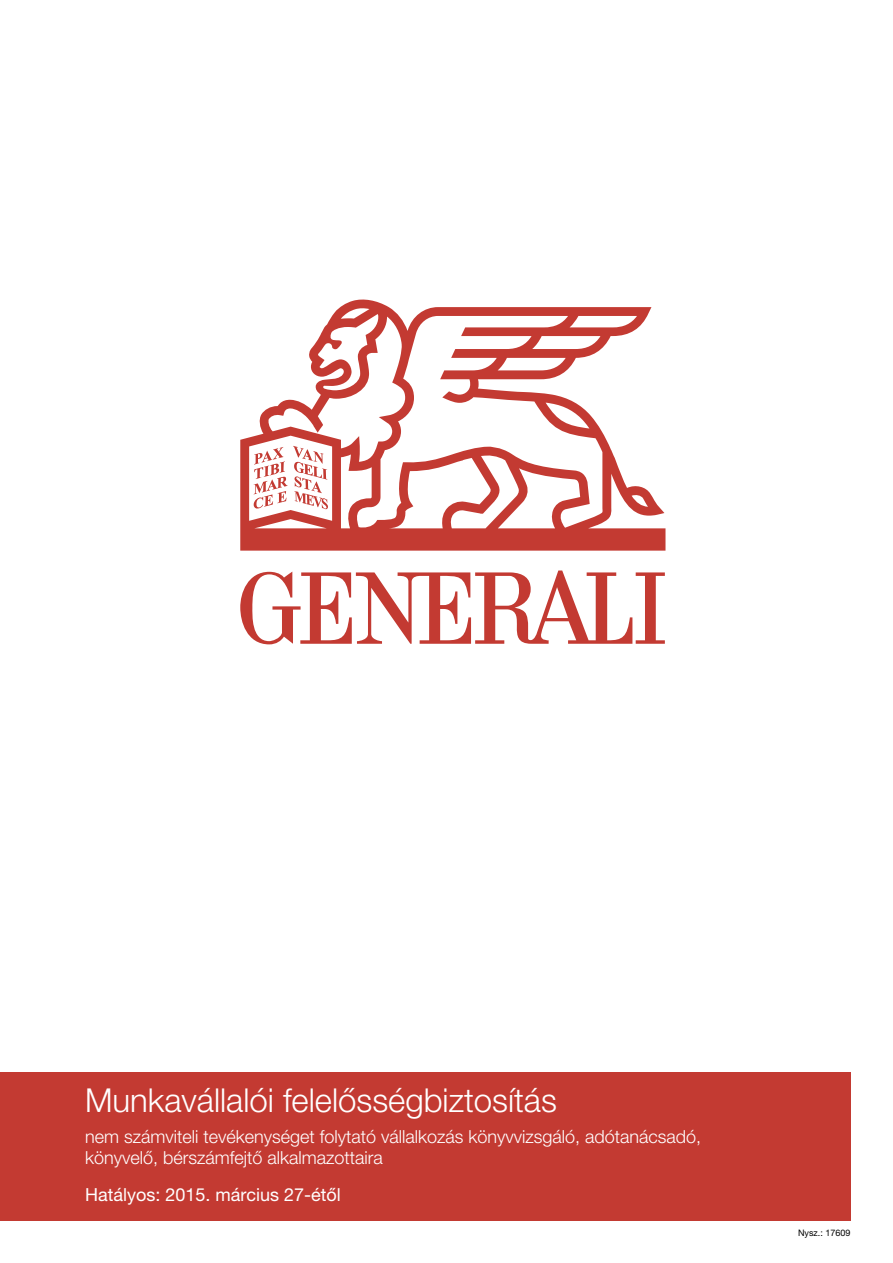
<style>
.page{position:relative;width:893px;height:1263px;background:#fff}
.page>*{position:absolute;margin:0;border:0;box-sizing:border-box;transform-origin:0 0}
.t1{font:300 33px "Helvetica Neue LT Pro";color:#fff}
.t2{font:300 18px/21.6px "Helvetica Neue LT Pro";color:#fff}
.t3{font:18px "Helvetica Neue LT Pro";color:#fff}
.t4{font:9px "Helvetica Neue LT Pro";color:#000}
</style>
<div class="page">
<div style="left:0;top:1071px;width:850px;height:149px;background:#c33a32"></div>
<svg style="left:240px;top:299px;width:425px;height:345px"></svg>
<h1 class="t1" style="left:85px;top:1080px;width:473px">Munkavállalói felelősségbiztosítás</h1>
<p class="t2" style="left:85px;top:1125px;width:618px">nem számviteli tevékenységet folytató vállalkozás könyvvizsgáló, adótanácsadó, könyvelő, bérszámfejtő alkalmazottaira</p>
<p class="t3" style="left:85px;top:1184px;width:257px">Hatályos: 2015. március 27-étől</p>
<p class="t4" style="left:798px;top:1227px;width:54px">Nysz.: 17609</p>
</div>
